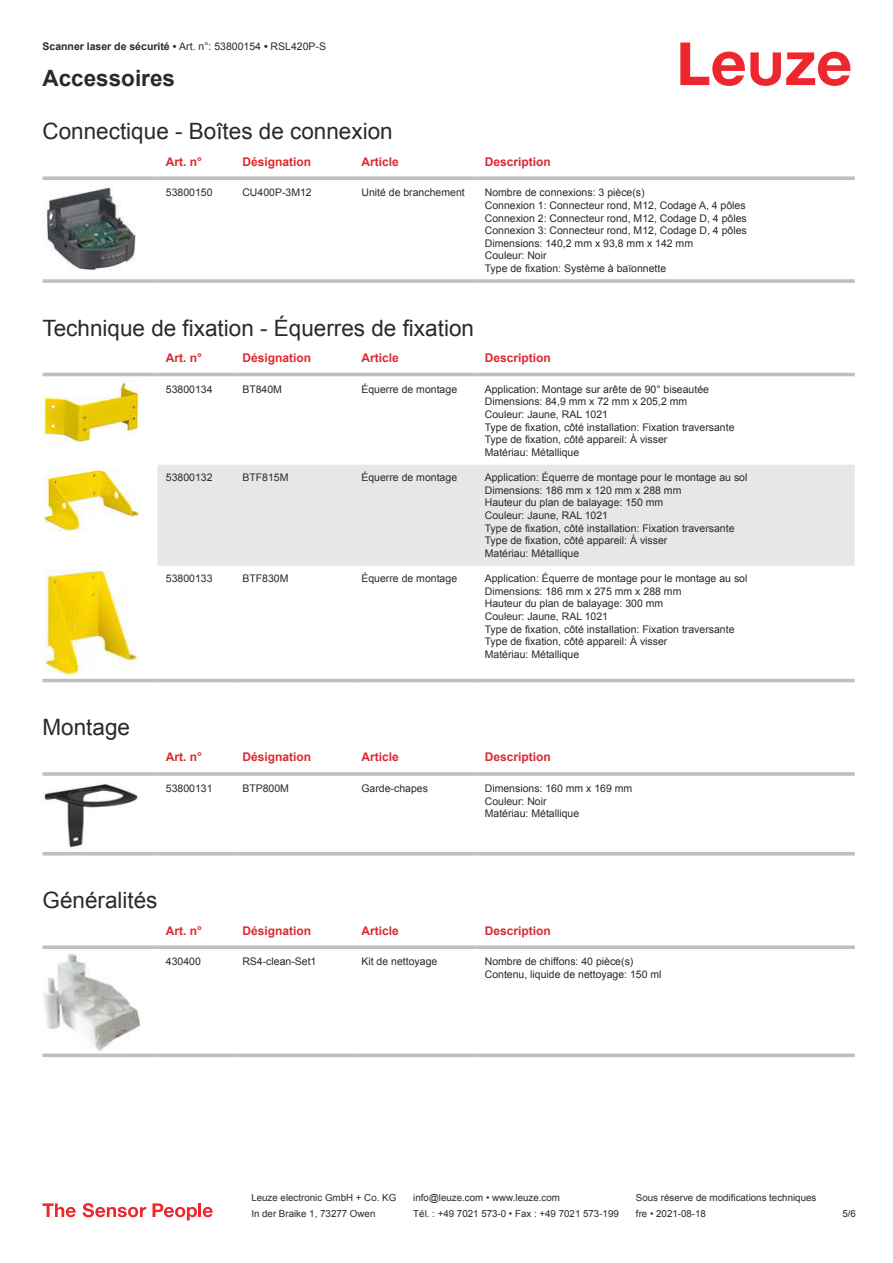
<style>
.page{position:relative;width:893px;height:1263px;background:#fff}
.page>*{position:absolute;margin:0;border:0;box-sizing:border-box;transform-origin:0 0}
.t1{font:22.5px "Arial";color:#2b292a}
.t2{font:700 22.5px "Arial";color:#2b292a}
.t3{font:700 12px "Arial";color:#db2a30}
.t4{font:10.5px/12.6px "Arial";color:#2b292a}
.t5{font:700 10.5px "Arial";color:#2b292a}
.t6{font:9.75px "Arial";color:#2b292a}
.s1{font-weight:400}
</style>
<div class="page">
<svg style="left:680px;top:43px;width:170px;height:43px"></svg>
<svg style="left:43px;top:176px;width:114px;height:4px"></svg>
<svg style="left:157px;top:176px;width:77px;height:4px"></svg>
<svg style="left:234px;top:176px;width:119px;height:4px"></svg>
<svg style="left:353px;top:176px;width:123px;height:4px"></svg>
<svg style="left:476px;top:176px;width:379px;height:4px;background:#c4c6c8"></svg>
<hr style="left:43px;top:279px;width:114px;height:4px;background:#bdbfc1">
<hr style="left:157px;top:279px;width:77px;height:4px;background:#c7c9ca">
<hr style="left:234px;top:279px;width:119px;height:4px;background:#bdbfc1">
<hr style="left:353px;top:279px;width:123px;height:4px;background:#bdbfc1">
<hr style="left:476px;top:279px;width:379px;height:4px;background:#c7c9ca">
<img style="left:44px;top:187px;width:92px;height:84px">
<svg style="left:43px;top:372px;width:812px;height:311px"></svg>
<div style="left:157px;top:465px;width:698px;height:101px;background:#e6e7e9"></div>
<hr style="left:43px;top:373px;width:114px;height:3px;background:#bdbfc1">
<hr style="left:157px;top:373px;width:77px;height:3px;background:#bdbfc1">
<hr style="left:234px;top:373px;width:119px;height:3px;background:#bdbfc1">
<hr style="left:353px;top:373px;width:123px;height:3px;background:#bdbfc1">
<hr style="left:476px;top:373px;width:379px;height:3px;background:#bdbfc1">
<hr style="left:43px;top:679px;width:114px;height:3px;background:#bdbfc1">
<hr style="left:157px;top:679px;width:77px;height:3px;background:#bdbfc1">
<hr style="left:234px;top:679px;width:119px;height:3px;background:#bdbfc1">
<hr style="left:353px;top:679px;width:123px;height:3px;background:#bdbfc1">
<hr style="left:476px;top:679px;width:379px;height:3px;background:#bdbfc1">
<img style="left:43px;top:381px;width:97px;height:63px">
<img style="left:43px;top:469px;width:97px;height:63px">
<img style="left:43px;top:570px;width:97px;height:106px">
<svg style="left:43px;top:849px;width:812px;height:7px"></svg>
<hr style="left:43px;top:772px;width:114px;height:4px;background:#bdbfc1">
<hr style="left:157px;top:772px;width:77px;height:4px;background:#c9cbcc">
<hr style="left:234px;top:772px;width:119px;height:4px;background:#c4c6c7">
<hr style="left:353px;top:772px;width:123px;height:4px;background:#bdbfc1">
<hr style="left:476px;top:772px;width:379px;height:4px;background:#c9cbcc">
<hr style="left:43px;top:852px;width:114px;height:3px;background:#bdbfc1">
<hr style="left:157px;top:852px;width:77px;height:3px;background:#bdbfc1">
<hr style="left:234px;top:852px;width:119px;height:3px;background:#bdbfc1">
<hr style="left:353px;top:852px;width:123px;height:3px;background:#bdbfc1">
<hr style="left:476px;top:852px;width:379px;height:3px;background:#bdbfc1">
<img style="left:43px;top:783px;width:95px;height:65px">
<svg style="left:43px;top:945px;width:114px;height:4px"></svg>
<svg style="left:157px;top:945px;width:77px;height:4px"></svg>
<svg style="left:234px;top:945px;width:119px;height:4px"></svg>
<svg style="left:353px;top:945px;width:123px;height:4px"></svg>
<svg style="left:476px;top:945px;width:379px;height:4px;background:#c4c5c7"></svg>
<svg style="left:43px;top:1053px;width:114px;height:4px"></svg>
<svg style="left:157px;top:1053px;width:77px;height:4px"></svg>
<svg style="left:234px;top:1053px;width:119px;height:4px"></svg>
<svg style="left:353px;top:1053px;width:123px;height:4px"></svg>
<svg style="left:476px;top:1053px;width:379px;height:4px;background:#c5c7c9"></svg>
<img style="left:43px;top:954px;width:97px;height:97px">
<svg style="left:43px;top:1203px;width:33px;height:14px"></svg>
<svg style="left:83px;top:1203px;width:63px;height:14px"></svg>
<svg style="left:153px;top:1203px;width:44px;height:17px"></svg>
<hr style="left:198px;top:1203px;width:3px;height:14px;background:#ed272d">
<svg style="left:203px;top:1207px;width:10px;height:10px"></svg>
<p class="t5" style="left:43px;top:43px;width:285px">Scanner laser de sécurité • <span class="s1">Art. n°: 53800154</span> • <span class="s1">RSL420P-S</span></p>
<h1 class="t2" style="left:43px;top:70px;width:134px">Accessoires</h1>
<h1 class="t1" style="left:43px;top:123px;width:352px">Connectique - Boîtes de connexion</h1>
<p class="t3" style="left:166px;top:157px;width:38px">Art. n°</p>
<p class="t3" style="left:242px;top:157px;width:70px">Désignation</p>
<p class="t3" style="left:361px;top:157px;width:39px">Article</p>
<p class="t3" style="left:485px;top:157px;width:68px">Description</p>
<p class="t4" style="left:166px;top:187px;width:48px">53800150</p>
<p class="t4" style="left:242px;top:187px;width:71px">CU400P-3M12</p>
<p class="t4" style="left:361px;top:187px;width:105px">Unité de branchement</p>
<p class="t4" style="left:485px;top:187px;width:264px">Nombre de connexions: 3 pièce(s)<br>Connexion 1: Connecteur rond, M12, Codage A, 4 pôles Connexion 2: Connecteur rond, M12, Codage D, 4 pôles Connexion 3: Connecteur rond, M12, Codage D, 4 pôles Dimensions: 140,2 mm x 93,8 mm x 142 mm<br>Couleur: Noir<br>Type de fixation: Système à baïonnette</p>
<h1 class="t1" style="left:43px;top:319px;width:433px">Technique de fixation - Équerres de fixation</h1>
<p class="t3" style="left:166px;top:353px;width:38px">Art. n°</p>
<p class="t3" style="left:242px;top:353px;width:70px">Désignation</p>
<p class="t3" style="left:361px;top:353px;width:39px">Article</p>
<p class="t3" style="left:485px;top:353px;width:68px">Description</p>
<p class="t4" style="left:166px;top:384px;width:48px">53800134</p>
<p class="t4" style="left:242px;top:384px;width:41px">BT840M</p>
<p class="t4" style="left:361px;top:384px;width:97px">Équerre de montage</p>
<p class="t4" style="left:485px;top:384px;width:251px">Application: Montage sur arête de 90° biseautée Dimensions: 84,9 mm x 72 mm x 205,2 mm<br>Couleur: Jaune, RAL 1021<br>Type de fixation, côté installation: Fixation traversante Type de fixation, côté appareil: À visser<br>Matériau: Métallique</p>
<p class="t4" style="left:166px;top:472px;width:48px">53800132</p>
<p class="t4" style="left:242px;top:472px;width:48px">BTF815M</p>
<p class="t4" style="left:361px;top:472px;width:97px">Équerre de montage</p>
<p class="t4" style="left:485px;top:472px;width:264px">Application: Équerre de montage pour le montage au sol Dimensions: 186 mm x 120 mm x 288 mm<br>Hauteur du plan de balayage: 150 mm<br>Couleur: Jaune, RAL 1021<br>Type de fixation, côté installation: Fixation traversante Type de fixation, côté appareil: À visser<br>Matériau: Métallique</p>
<p class="t4" style="left:166px;top:573px;width:48px">53800133</p>
<p class="t4" style="left:242px;top:573px;width:48px">BTF830M</p>
<p class="t4" style="left:361px;top:573px;width:97px">Équerre de montage</p>
<p class="t4" style="left:485px;top:573px;width:264px">Application: Équerre de montage pour le montage au sol Dimensions: 186 mm x 275 mm x 288 mm<br>Hauteur du plan de balayage: 300 mm<br>Couleur: Jaune, RAL 1021<br>Type de fixation, côté installation: Fixation traversante Type de fixation, côté appareil: À visser<br>Matériau: Métallique</p>
<h1 class="t1" style="left:43px;top:719px;width:89px">Montage</h1>
<p class="t3" style="left:166px;top:753px;width:38px">Art. n°</p>
<p class="t3" style="left:242px;top:753px;width:70px">Désignation</p>
<p class="t3" style="left:361px;top:753px;width:39px">Article</p>
<p class="t3" style="left:485px;top:753px;width:68px">Description</p>
<p class="t4" style="left:166px;top:783px;width:48px">53800131</p>
<p class="t4" style="left:242px;top:783px;width:48px">BTP800M</p>
<p class="t4" style="left:361px;top:783px;width:68px">Garde-chapes</p>
<p class="t4" style="left:485px;top:783px;width:149px">Dimensions: 160 mm x 169 mm<br>Couleur: Noir<br>Matériau: Métallique</p>
<h1 class="t1" style="left:43px;top:892px;width:117px">Généralités</h1>
<p class="t3" style="left:166px;top:926px;width:38px">Art. n°</p>
<p class="t3" style="left:242px;top:926px;width:70px">Désignation</p>
<p class="t3" style="left:361px;top:926px;width:39px">Article</p>
<p class="t3" style="left:485px;top:926px;width:68px">Description</p>
<p class="t4" style="left:166px;top:956px;width:37px">430400</p>
<p class="t4" style="left:242px;top:956px;width:76px">RS4-clean-Set1</p>
<p class="t4" style="left:361px;top:956px;width:77px">Kit de nettoyage</p>
<p class="t4" style="left:485px;top:956px;width:178px">Nombre de chiffons: 40 pièce(s)<br>Contenu, liquide de nettoyage: 150 ml</p>
<p class="t6" style="left:251px;top:1194px;width:146px">Leuze electronic GmbH + Co. KG</p>
<p class="t6" style="left:413px;top:1194px;width:148px">info@leuze.com • www.leuze.com</p>
<p class="t6" style="left:636px;top:1194px;width:182px">Sous réserve de modifications techniques</p>
<p class="t6" style="left:251px;top:1210px;width:126px">In der Braike 1, 73277 Owen</p>
<p class="t6" style="left:413px;top:1210px;width:207px">Tél. : +49 7021 573-0 • Fax : +49 7021 573-199</p>
<p class="t6" style="left:636px;top:1210px;width:72px">fre • 2021-08-18</p>
<p class="t6" style="left:842px;top:1210px;width:15px">5 /6</p>
</div>
